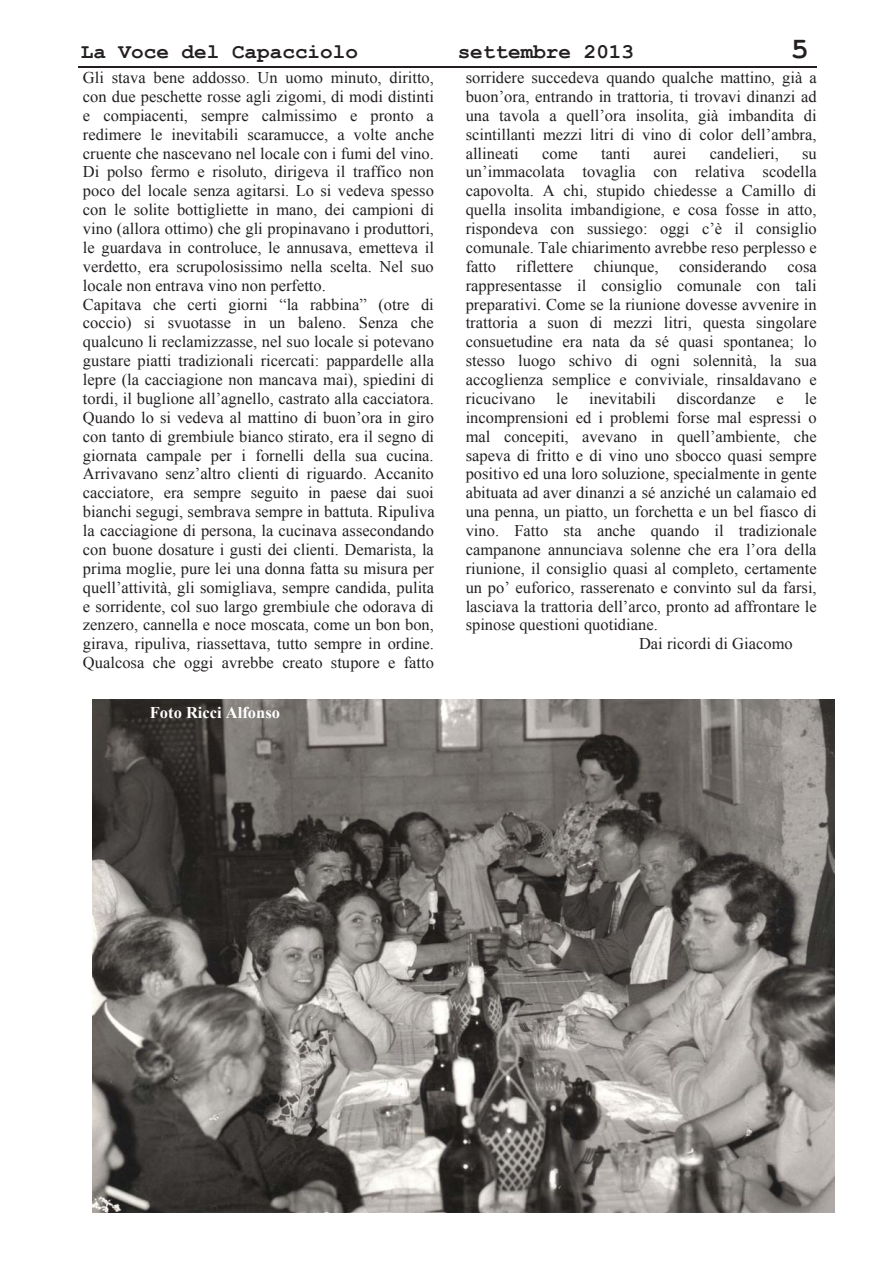
<style>
.page{position:relative;width:893px;height:1263px;background:#fff}
.page>*{position:absolute;margin:0;border:0;box-sizing:border-box;transform-origin:0 0}
.t1{font:700 29.85px "Courier New";color:#231f20}
.t2{font:700 20.85px "Courier New";color:#231f20}
.t3{font:16.35px/18.9px "Times New Roman";color:#231f20;text-align:justify}
.t4{font:700 16.35px "Times New Roman";color:#fff}
</style>
<div class="page">
<hr style="left:79px;top:67px;width:738px;height:1px;background:#231f20">
<img style="left:92px;top:700px;width:742px;height:513px">
<p class="t2" style="left:81px;top:41px;width:279px">La Voce del Capacciolo</p>
<p class="t2" style="left:458px;top:41px;width:178px">settembre 2013</p>
<h1 class="t1" style="left:791px;top:33px;width:19px">5</h1>
<p class="t3" style="left:83px;top:68px;width:353px;text-align:left">Gli stava bene addosso. Un uomo minuto, diritto, con due peschette rosse agli zigomi, di modi distinti e compiacenti, sempre calmissimo e pronto a redimere le inevitabili scaramucce, a volte anche cruente che nascevano nel locale con i fumi del vino.<br>Di polso fermo e risoluto, dirigeva il traffico non poco del locale senza agitarsi. Lo si vedeva spesso con le solite bottigliette in mano, dei campioni di vino (allora ottimo) che gli propinavano i produttori, le guardava in controluce, le annusava, emetteva il verdetto, era scrupolosissimo nella scelta. Nel suo locale non entrava vino non perfetto.<br>Capitava che certi giorni “la rabbina” (otre di coccio) si svuotasse in un baleno. Senza che qualcuno li reclamizzasse, nel suo locale si potevano gustare piatti tradizionali ricercati: pappardelle alla lepre (la cacciagione non mancava mai), spiedini di tordi, il buglione all’agnello, castrato alla cacciatora.<br>Quando lo si vedeva al mattino di buon’ora in giro con tanto di grembiule bianco stirato, era il segno di giornata campale per i fornelli della sua cucina.<br>Arrivavano senz’altro clienti di riguardo. Accanito cacciatore, era sempre seguito in paese dai suoi bianchi segugi, sembrava sempre in battuta. Ripuliva la cacciagione di persona, la cucinava assecondando con buone dosature i gusti dei clienti. Demarista, la prima moglie, pure lei una donna fatta su misura per quell’attività, gli somigliava, sempre candida, pulita e sorridente, col suo largo grembiule che odorava di zenzero, cannella e noce moscata, come un bon bon, girava, ripuliva, riassettava, tutto sempre in ordine.<br>Qualcosa che oggi avrebbe creato stupore e fatto</p>
<p class="t3" style="left:466px;top:68px;width:353px">sorridere succedeva quando qualche mattino, già a buon’ora, entrando in trattoria, ti trovavi dinanzi ad una tavola a quell’ora insolita, già imbandita di scintillanti mezzi litri di vino di color dell’ambra, allineati</p>
<p class="t3" style="left:542px;top:144px;width:37px">come</p>
<p class="t3" style="left:601px;top:144px;width:31px">tanti</p>
<p class="t3" style="left:653px;top:144px;width:34px">aurei</p>
<p class="t3" style="left:710px;top:144px;width:71px">candelieri,</p>
<p class="t3" style="left:466px;top:144px;width:353px;text-indent:336px">su un’immacolata tovaglia con relativa scodella capovolta. A chi, stupido chiedesse a Camillo di quella insolita imbandigione, e cosa fosse in atto, rispondeva con sussiego: oggi c’è il consiglio comunale. Tale chiarimento avrebbe reso perplesso e fatto</p>
<p class="t3" style="left:516px;top:257px;width:58px">riflettere</p>
<p class="t3" style="left:594px;top:257px;width:66px">chiunque,</p>
<p class="t3" style="left:679px;top:257px;width:89px">considerando</p>
<p class="t3" style="left:466px;top:257px;width:353px;text-indent:322px">cosa rappresentasse il consiglio comunale con tali preparativi. Come se la riunione dovesse avvenire in trattoria a suon di mezzi litri, questa singolare consuetudine era nata da sé quasi spontanea; lo stesso luogo schivo di ogni solennità, la sua accoglienza semplice e conviviale, rinsaldavano e ricucivano</p>
<p class="t3" style="left:556px;top:389px;width:13px">le</p>
<p class="t3" style="left:589px;top:389px;width:68px">inevitabili</p>
<p class="t3" style="left:677px;top:389px;width:80px">discordanze</p>
<p class="t3" style="left:776px;top:389px;width:9px">e</p>
<p class="t3" style="left:805px;top:389px;width:13px">le</p>
<p class="t3" style="left:466px;top:408px;width:352px">incomprensioni ed i problemi forse mal espressi o</p>
<p class="t3" style="left:466px;top:427px;width:352px">mal concepiti, avevano in quell’ambiente, che</p>
<p class="t3" style="left:466px;top:446px;width:352px">sapeva di fritto e di vino uno sbocco quasi sempre</p>
<p class="t3" style="left:466px;top:464px;width:352px">positivo ed una loro soluzione, specialmente in gente</p>
<p class="t3" style="left:466px;top:483px;width:352px">abituata ad aver dinanzi a sé anziché un calamaio ed</p>
<p class="t3" style="left:466px;top:502px;width:352px">una penna, un piatto, un forchetta e un bel fiasco di</p>
<p class="t3" style="left:466px;top:521px;width:352px">vino. Fatto sta anche quando il tradizionale</p>
<p class="t3" style="left:466px;top:540px;width:352px">campanone annunciava solenne che era l’ora della</p>
<p class="t3" style="left:466px;top:559px;width:352px">riunione, il consiglio quasi al completo, certamente</p>
<p class="t3" style="left:466px;top:578px;width:352px">un po’ euforico, rasserenato e convinto sul da farsi,</p>
<p class="t3" style="left:466px;top:597px;width:352px">lasciava la trattoria dell’arco, pronto ad affrontare le</p>
<p class="t3" style="left:466px;top:615px;width:194px">spinose questioni quotidiane.</p>
<p class="t3" style="left:639px;top:634px;width:155px">Dai ricordi di Giacomo</p>
<p class="t4" style="left:150px;top:703px;width:132px">Foto Ricci Alfonso</p>
</div>
